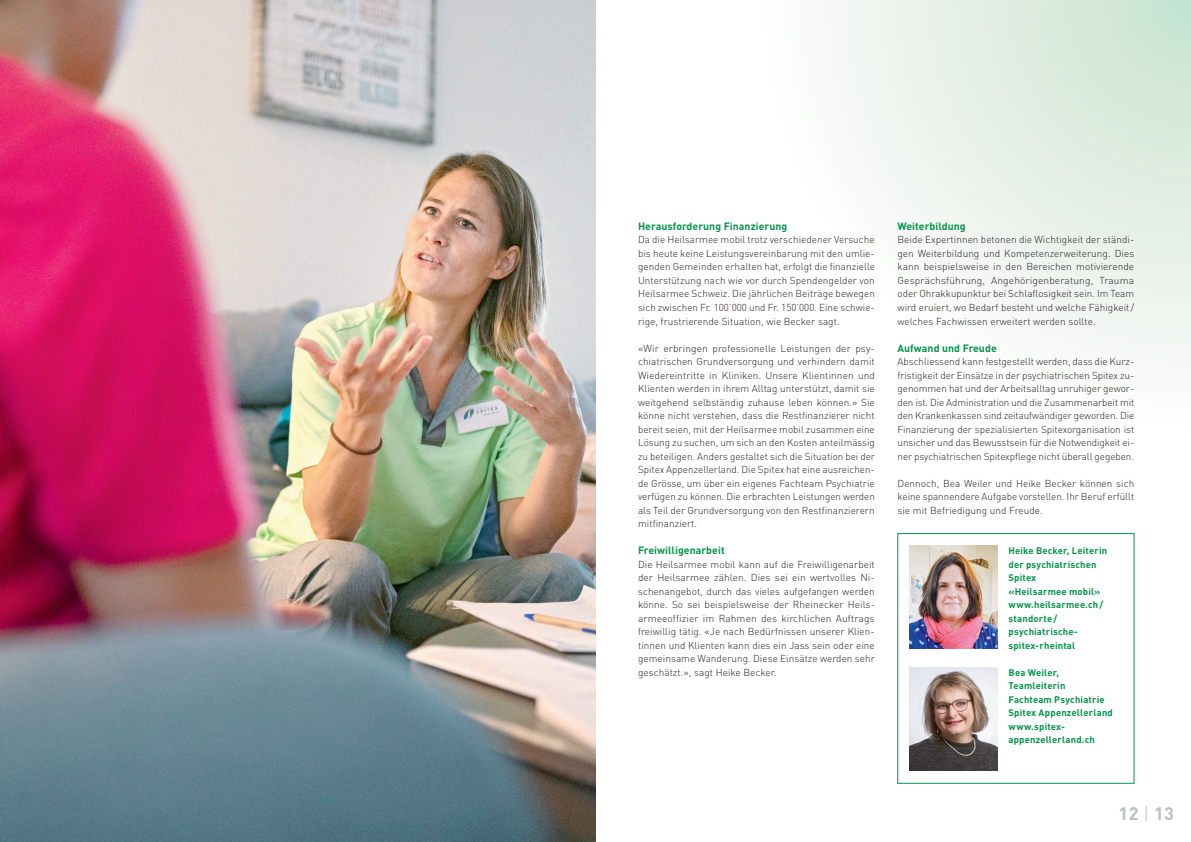
<style>
.page{position:relative;width:1191px;height:842px;background:#fff}
.page>*{position:absolute;margin:0;border:0;box-sizing:border-box;transform-origin:0 0}
.t1{font:700 18px "DIN";color:#bcbdc0}
.untertitel{font:700 10.5px "DIN";letter-spacing:.005em;color:#06934a}
.grundtext{font:300 10px/13.5px "DIN";letter-spacing:.005em;color:#231f20;text-align:justify}
.untertitel-2{font:700 9.5px/13.5px "DIN";letter-spacing:.015em;color:#06934a}
.s1{font-weight:300}
</style>
<div class="page">
<svg style="left:833px;top:0;width:358px;height:359px"></svg>
<img style="left:0;top:0;width:595px;height:842px">
<img style="left:909px;top:546px;width:88px;height:102px">
<img style="left:909px;top:667px;width:88px;height:103px">
<p class="untertitel" style="left:638px;top:219px;width:151px">Herausforderung Finanzierung</p>
<p class="grundtext" style="left:638px;top:233px;width:238px">Da die Heilsarmee mobil trotz verschiedener Versuche bis heute keine Leistungsvereinbarung mit den umlie&shy;genden Gemeinden erhalten hat, erfolgt die finanzielle Unterstützung nach wie vor durch Spendengelder von Heilsarmee Schweiz. Die jährlichen Beiträge bewegen sich zwischen Fr. 100’000 und Fr. 150’000. Eine schwie&shy;rige, frustrierende Situation, wie Becker sagt.</p>
<p class="grundtext" style="left:638px;top:341px;width:238px">«Wir erbringen professionelle Leistungen der psy&shy;chiatrischen Grundversorgung und verhindern damit Wiedereintritte in Kliniken. Unsere Klientinnen und Klienten werden in ihrem Alltag unterstützt, damit sie weitgehend selbständig zuhause leben können.» Sie könne nicht verstehen, dass die Restfinanzierer nicht bereit seien, mit der Heilsarmee mobil zusammen eine Lösung zu suchen, um sich an den Kosten anteilmässig zu beteiligen. Anders gestaltet sich die Situation bei der Spitex Appenzellerland. Die Spitex hat eine ausreichen&shy;de Grösse, um über ein eigenes Fachteam Psychiatrie verfügen zu können. Die erbrachten Leistungen werden als Teil der Grundversorgung von den Restfinanzierern mitfinanziert.</p>
<p class="untertitel" style="left:638px;top:543px;width:88px">Freiwilligenarbeit</p>
<p class="grundtext" style="left:638px;top:557px;width:238px">Die Heilsarmee mobil kann auf die Freiwilligenarbeit der Heilsarmee zählen. Dies sei ein wertvolles Ni&shy;schenangebot, durch das vieles aufgefangen werden könne. So sei beispielsweise der Rheinecker Heils&shy;armeeoffizier im Rahmen des kirchlichen Auftrags freiwillig tätig. «Je nach Bedürfnissen unserer Klien&shy;tinnen und Klienten kann dies ein Jass sein oder eine gemeinsame Wanderung. Diese Einsätze werden sehr geschätzt.», sagt Heike Becker.</p>
<p class="untertitel" style="left:897px;top:219px;width:70px">Weiterbildung</p>
<p class="grundtext" style="left:897px;top:233px;width:238px">Beide Expertinnen betonen die Wichtigkeit der ständi&shy;gen Weiterbildung und Kompetenzerweiterung. Dies kann beispielsweise in den Bereichen motivierende Gesprächsführung, Angehörigenberatung, Trauma oder Ohrakkupunktur bei Schlaflosigkeit sein. Im Team wird eruiert, wo Bedarf besteht und welche Fähigkeit/ welches Fachwissen erweitert werden sollte.</p>
<p class="untertitel" style="left:897px;top:341px;width:101px">Aufwand und Freude</p>
<p class="grundtext" style="left:897px;top:355px;width:238px">Abschliessend kann festgestellt werden, dass die Kurz&shy;fristigkeit der Einsätze in der psychiatrischen Spitex zu&shy;genommen hat und der Arbeitsalltag unruhiger gewor&shy;den ist. Die Administration und die Zusammenarbeit mit den Krankenkassen sind zeitaufwändiger geworden. Die Finanzierung der spezialisierten Spitexorganisation ist unsicher und das Bewusstsein für die Notwendigkeit ei&shy;ner psychiatrischen Spitexpflege nicht überall gegeben.</p>
<p class="grundtext" style="left:897px;top:476px;width:238px">Dennoch, Bea Weiler und Heike Becker können sich keine spannendere Aufgabe vorstellen. Ihr Beruf erfüllt sie mit Befriedigung und Freude.</p>
<p class="untertitel-2" style="left:1008px;top:543px;width:100px">Heike Becker, Leiterin der psychiatrischen<br>Spitex<br>«Heilsarmee mobil»</p>
<p class="untertitel-2" style="left:1008px;top:597px;width:96px">www.heilsarmee.ch/ standorte/ psychiatrische&shy;spitex-rheintal</p>
<p class="untertitel-2" style="left:1008px;top:665px;width:106px">Bea Weiler,<br>Teamleiterin<br>Fachteam Psychiatrie<br>Spitex Appenzellerland</p>
<p class="untertitel-2" style="left:1008px;top:719px;width:88px">www.spitex&shy;appenzellerland.ch</p>
<h1 class="t1" style="left:1118px;top:802px;width:57px">12 <span class="s1">|</span> 13</h1>
</div>
